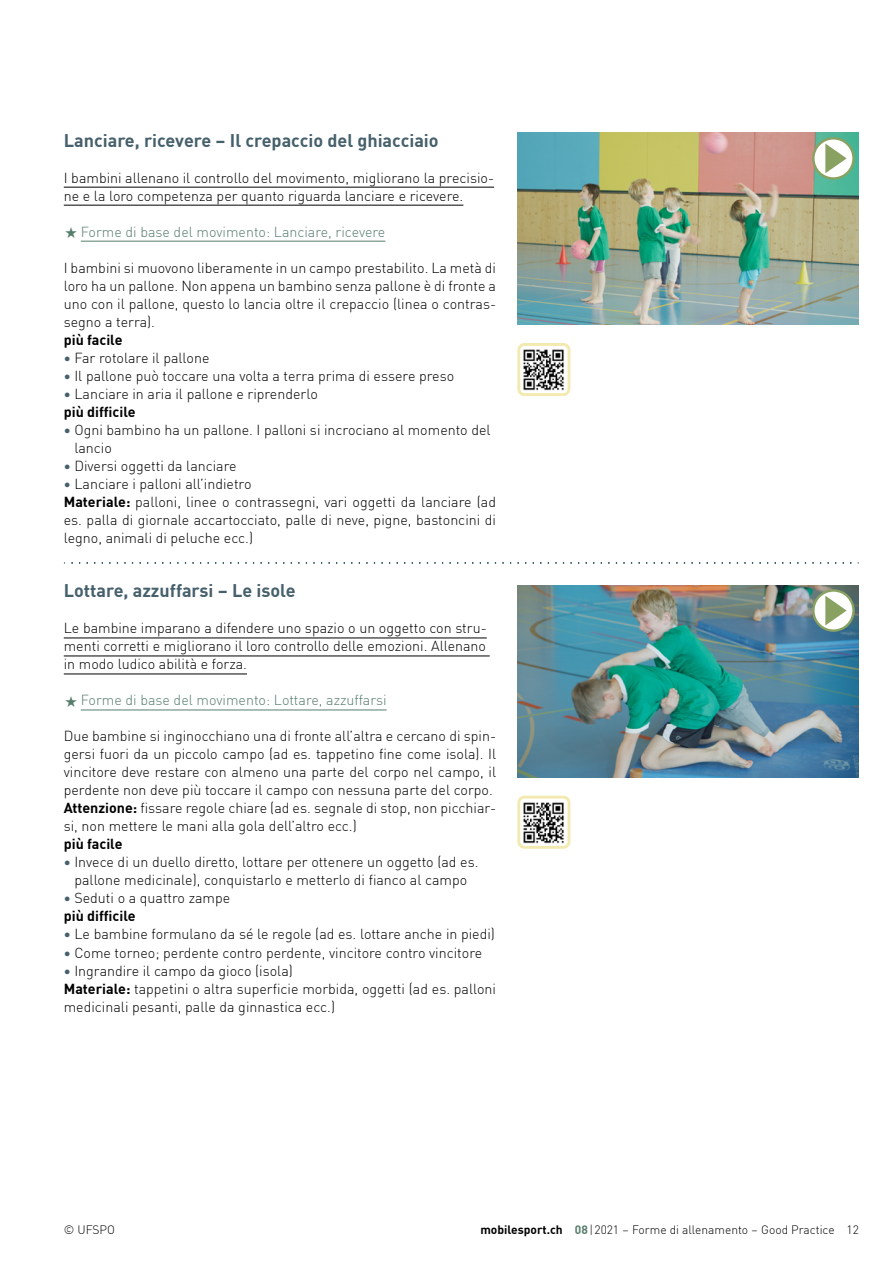
<style>
.page{position:relative;width:893px;height:1263px;background:#fff}
.page>*{position:absolute;margin:0;border:0;box-sizing:border-box;transform-origin:0 0}
.h_Untertitel{font:700 18px "DINOT";color:#46606c}
.p_Fliesstext{font:300 14.25px/18px "DINOT";color:#000;text-align:justify}
.h_h5{font:300 14.25px/18px "DINOT";color:#000}
.t1{font:300 14.25px "DINOT";color:#567d6c}
.h3_Untertitel{font:700 14.25px "DINOT";color:#000}
.t2{font:300 12px "DINOT";color:#000}
.s1{font-weight:700;color:#46606c}
.s2{font-weight:700}
.s3{font-weight:700;color:#567d6c}
</style>
<div class="page">
<img style="left:517px;top:585px;width:342px;height:193px">
<img style="left:517px;top:133px;width:342px;height:191px">
<hr style="left:64px;top:187px;width:430px;height:1px;background:#000">
<hr style="left:64px;top:205px;width:399px;height:1px;background:#000">
<hr style="left:81px;top:241px;width:304px;height:1px;background:#567d6c">
<hr style="left:64px;top:638px;width:423px;height:1px;background:#000">
<hr style="left:64px;top:656px;width:426px;height:1px;background:#000">
<hr style="left:64px;top:674px;width:183px;height:1px;background:#000">
<hr style="left:81px;top:710px;width:306px;height:1px;background:#567d6c">
<svg style="left:72px;top:562px;width:787px;height:2px"></svg>
<svg style="left:813px;top:138px;width:40px;height:40px"></svg>
<div style="left:812px;top:137px;width:43px;height:43px;border:2px solid #89a261;border-radius:50%"></div>
<svg style="left:825px;top:144px;width:22px;height:29px"></svg>
<svg style="left:813px;top:590px;width:40px;height:41px"></svg>
<div style="left:812px;top:589px;width:43px;height:43px;border:2px solid #89a261;border-radius:50%"></div>
<svg style="left:825px;top:596px;width:22px;height:29px"></svg>
<img style="left:523px;top:349px;width:41px;height:42px">
<div style="left:517px;top:343px;width:53px;height:53px;border:3px solid #f3eab1;border-radius:6px"></div>
<img style="left:523px;top:802px;width:41px;height:41px">
<div style="left:517px;top:796px;width:53px;height:53px;border:3px solid #f3eab1;border-radius:6px"></div>
<h2 class="h_Untertitel" style="left:64px;top:126px;width:376px">Lanciare, ricevere – Il crepaccio del ghiacciaio</h2>
<p class="h_h5" style="left:64px;top:167px;width:432px">I bambini allenano il controllo del movimento, migliorano la precisio&shy;ne e la loro competenza per quanto riguarda lanciare e ricevere.</p>
<p class="t1" style="left:81px;top:221px;width:306px">Forme di base del movimento: Lanciare, ricevere</p>
<p class="p_Fliesstext" style="left:64px;top:257px;width:434px">I bambini si muovono liberamente in un campo prestabilito. La metà di loro ha un pallone. Non appena un bambino senza pallone è di fronte a uno con il pallone, questo lo lancia oltre il crepaccio (linea o contras&shy;segno a terra).</p>
<h3 class="h3_Untertitel" style="left:64px;top:328px;width:60px">più facile</h3>
<p class="p_Fliesstext" style="left:64px;top:347px;width:147px"><span class="s1">•</span> Far rotolare il pallone</p>
<p class="p_Fliesstext" style="left:64px;top:365px;width:392px"><span class="s1">•</span> Il pallone può toccare una volta a terra prima di essere preso</p>
<p class="p_Fliesstext" style="left:64px;top:383px;width:256px"><span class="s1">•</span> Lanciare in aria il pallone e riprenderlo</p>
<h3 class="h3_Untertitel" style="left:64px;top:400px;width:73px">più difficile</h3>
<p class="p_Fliesstext" style="left:74px;top:419px;width:418px;text-indent:-11px"><span class="s1">•</span> Ogni bambino ha un pallone. I palloni si incrociano al momento del lancio</p>
<p class="p_Fliesstext" style="left:64px;top:455px;width:174px"><span class="s1">•</span> Diversi oggetti da lanciare</p>
<p class="p_Fliesstext" style="left:64px;top:473px;width:189px"><span class="s1">•</span> Lanciare i palloni allʼindietro</p>
<p class="p_Fliesstext" style="left:64px;top:491px;width:434px"><span class="s2">Materiale:</span> palloni, linee o contrassegni, vari oggetti da lanciare (ad es. palla di giornale accartocciato, palle di neve, pigne, bastoncini di legno, animali di peluche ecc.)</p>
<h2 class="h_Untertitel" style="left:64px;top:576px;width:233px">Lottare, azzuffarsi – Le isole</h2>
<p class="h_h5" style="left:64px;top:618px;width:424px;text-align:justify">Le bambine imparano a difendere uno spazio o un oggetto con stru&shy;menti corretti e migliorano il loro controllo delle emozioni. Allenano in modo ludico abilità e forza.</p>
<p class="t1" style="left:81px;top:689px;width:307px">Forme di base del movimento: Lottare, azzuffarsi</p>
<p class="p_Fliesstext" style="left:64px;top:726px;width:434px">Due bambine si inginocchiano una di fronte allʼaltra e cercano di spin&shy;gersi fuori da un piccolo campo (ad es. tappetino fine come isola). Il vincitore deve restare con almeno una parte del corpo nel campo, il perdente non deve più toccare il campo con nessuna parte del corpo.</p>
<p class="p_Fliesstext" style="left:64px;top:798px;width:434px"><span class="s2">Attenzione:</span> fissare regole chiare (ad es. segnale di stop, non picchiar&shy;si, non mettere le mani alla gola dellʼaltro ecc.)</p>
<h3 class="h3_Untertitel" style="left:64px;top:833px;width:60px">più facile</h3>
<p class="p_Fliesstext" style="left:64px;top:852px;width:416px;text-align:center"><span class="s1">•</span> Invece di un duello diretto, lottare per ottenere un oggetto (ad es. pallone medicinale), conquistarlo e metterlo di fianco al campo</p>
<p class="p_Fliesstext" style="left:64px;top:888px;width:168px"><span class="s1">•</span> Seduti o a quattro zampe</p>
<h3 class="h3_Untertitel" style="left:64px;top:905px;width:73px">più difficile</h3>
<p class="p_Fliesstext" style="left:64px;top:924px;width:433px"><span class="s1">•</span> Le bambine formulano da sé le regole (ad es. lottare anche in piedi)</p>
<p class="p_Fliesstext" style="left:64px;top:942px;width:420px"><span class="s1">•</span> Come torneo; perdente contro perdente, vincitore contro vincitore</p>
<p class="p_Fliesstext" style="left:64px;top:960px;width:231px"><span class="s1">•</span> Ingrandire il campo da gioco (isola)</p>
<p class="p_Fliesstext" style="left:64px;top:978px;width:434px"><span class="s2">Materiale:</span> tappetini o altra superficie morbida, oggetti (ad es. palloni medicinali pesanti, palle da ginnastica ecc.)</p>
<p class="t2" style="left:64px;top:1220px;width:53px">© UFSPO</p>
<p class="t2" style="left:480px;top:1220px;width:380px"><span class="s2">mobilesport.ch</span> <span class="s3">08</span>|2021 – Forme di allenamento – Good Practice 12</p>
</div>
